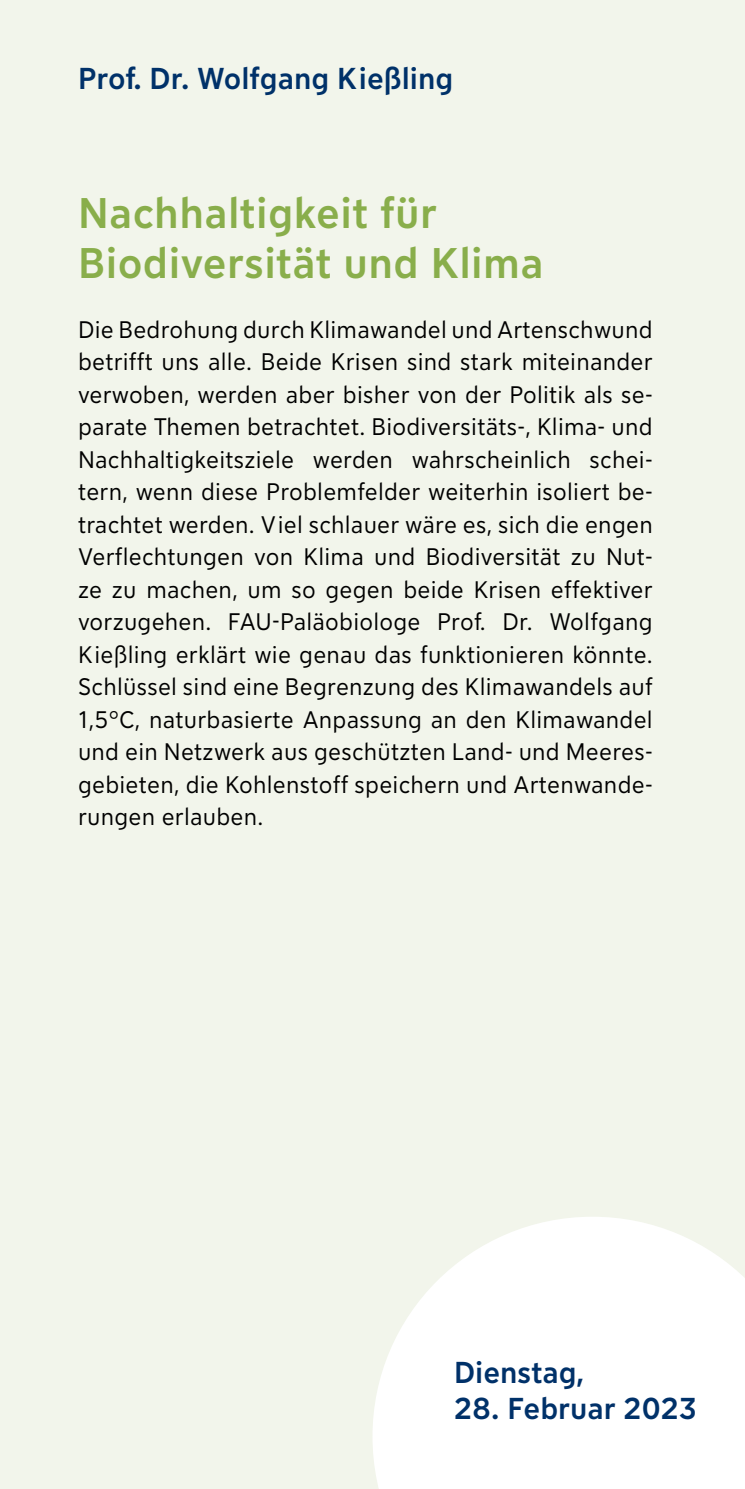
<style>
.page{position:relative;width:745px;height:1489px;background:#fff}
.page>*{position:absolute;margin:0;border:0;box-sizing:border-box;transform-origin:0 0}
.t1{font:500 42.5px/50px "FAU Sans";letter-spacing:.01em;color:#89ae4b}
.t2{font:500 30px "FAU Sans";color:#003169}
.t3{font:23.75px/32.5px "FAU Sans";letter-spacing:.01em;color:#000;text-align:justify}
</style>
<div class="page">
<div style="left:0;top:0;width:744px;height:1488px;background:#f2f5eb"></div>
<svg style="left:373px;top:1217px;width:371px;height:271px;background:#fdfdfc"></svg>
<p class="t2" style="left:78px;top:56px;width:376px">Prof. Dr. Wolfgang Kießling</p>
<h1 class="t1" style="left:78px;top:186px;width:467px">Nachhaltigkeit für<br>Biodiversität und Klima</h1>
<p class="t3" style="left:78px;top:311px;width:576px">Die Bedrohung durch Klimawandel und Artenschwund betrifft uns alle. Beide Krisen sind stark miteinander verwoben, werden aber bisher von der Politik als se&shy;parate Themen betrachtet. Biodiversitäts-, Klima- und Nachhaltigkeitsziele werden wahrscheinlich schei&shy;tern, wenn diese Problemfelder weiterhin isoliert be&shy;trachtet werden. Viel schlauer wäre es, sich die engen Verflechtungen von Klima und Biodiversität zu Nut&shy;ze zu machen, um so gegen beide Krisen effektiver vorzugehen. FAU-Paläobiologe Prof. Dr. Wolfgang Kießling erklärt wie genau das funktionieren könnte.<br>Schlüssel sind eine Begrenzung des Klimawandels auf 1,5°C, naturbasierte Anpassung an den Klimawandel und ein Netzwerk aus geschützten Land- und Meeres&shy;gebieten, die Kohlenstoff speichern und Artenwande&shy;rungen erlauben.</p>
<p class="t2" style="left:454px;top:1350px;width:131px">Dienstag,</p>
<p class="t2" style="left:454px;top:1386px;width:244px">28. Februar 2023</p>
</div>
